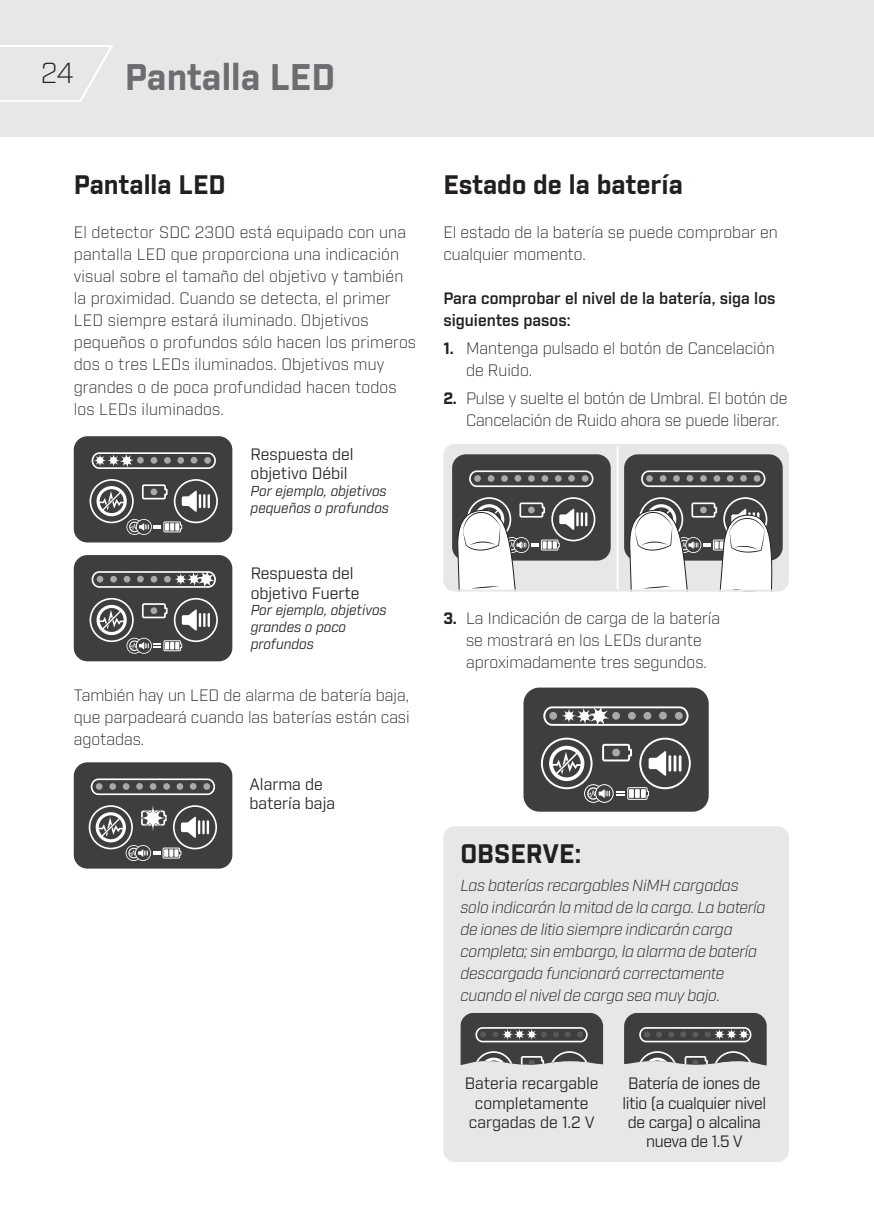
<style>
.page{position:relative;width:874px;height:1225px;background:#fff}
.page>*{position:absolute;margin:0;border:0;box-sizing:border-box;transform-origin:0 0}
.t1{font:700 36px "Industry";color:#6c6d70}
.t2{font:300 28px "Industry";color:#231f20}
.t3{font:700 26px "Industry";color:#231f20}
.t4{font:300 16px/22px "Industry";color:#231f20}
.t5{font:italic 300 16px/22px "Industry";letter-spacing:-.01em;color:#231f20}
.t6{font:16px/19.2px "Industry";color:#231f20}
.t7{font:16px/19.2px "Industry";letter-spacing:-.025em;color:#231f20;text-align:center}
.t8{font:600 16px/22px "Industry";color:#231f20}
.t9{font:italic 14px/16.8px "Industry";color:#231f20}
.s1{font-weight:700}
</style>
<div class="page">
<div style="left:0;top:0;width:873px;height:136px;background:#e6e7e9"></div>
<svg style="left:0;top:45px;width:113px;height:57px"></svg>
<div style="left:74px;top:555px;width:158px;height:106px;background:#3e3e3f;border-radius:14px"></div>
<svg style="left:89px;top:598px;width:129px;height:56px"></svg>
<div style="left:150px;top:607px;width:7px;height:7px;background:#a8a9ad;border-radius:50%"></div>
<svg style="left:92px;top:570px;width:124px;height:18px"></svg>
<div style="left:74px;top:436px;width:158px;height:106px;background:#3e3e3f;border-radius:14px"></div>
<svg style="left:89px;top:479px;width:129px;height:56px"></svg>
<div style="left:150px;top:488px;width:7px;height:7px;background:#a8a9ad;border-radius:50%"></div>
<svg style="left:92px;top:452px;width:124px;height:17px"></svg>
<div style="left:74px;top:762px;width:158px;height:106px;background:#3e3e3f;border-radius:14px"></div>
<svg style="left:91px;top:778px;width:124px;height:17px"></svg>
<div style="left:203px;top:783px;width:7px;height:7px;background:#a8a9ad;border-radius:50%"></div>
<svg style="left:89px;top:805px;width:128px;height:56px"></svg>
<div style="left:444px;top:445px;width:343px;height:145px;background:#e6e7e9;border-radius:10px"></div>
<div style="left:452px;top:454px;width:158px;height:106px;background:#3e3e3f;border-radius:14px"></div>
<svg style="left:469px;top:470px;width:124px;height:17px"></svg>
<div style="left:474px;top:475px;width:6px;height:7px;background:#a8a9ad;border-radius:50%"></div>
<div style="left:487px;top:475px;width:7px;height:7px;background:#a8a9ad;border-radius:50%"></div>
<div style="left:501px;top:475px;width:6px;height:7px;background:#a8a9ad;border-radius:50%"></div>
<div style="left:514px;top:475px;width:7px;height:7px;background:#a8a9ad;border-radius:50%"></div>
<div style="left:528px;top:475px;width:6px;height:7px;background:#a8a9ad;border-radius:50%"></div>
<div style="left:541px;top:475px;width:7px;height:7px;background:#a8a9ad;border-radius:50%"></div>
<div style="left:554px;top:475px;width:7px;height:7px;background:#a8a9ad;border-radius:50%"></div>
<div style="left:568px;top:475px;width:6px;height:7px;background:#a8a9ad;border-radius:50%"></div>
<div style="left:581px;top:475px;width:7px;height:7px;background:#a8a9ad;border-radius:50%"></div>
<svg style="left:452px;top:497px;width:143px;height:91px"></svg>
<div style="left:623px;top:454px;width:159px;height:106px;background:#3e3e3f;border-radius:14px"></div>
<svg style="left:641px;top:470px;width:124px;height:17px"></svg>
<div style="left:646px;top:475px;width:6px;height:7px;background:#a8a9ad;border-radius:50%"></div>
<div style="left:659px;top:475px;width:7px;height:7px;background:#a8a9ad;border-radius:50%"></div>
<svg style="left:672px;top:475px;width:7px;height:7px"></svg>
<div style="left:686px;top:475px;width:7px;height:7px;background:#a8a9ad;border-radius:50%"></div>
<svg style="left:699px;top:475px;width:7px;height:7px"></svg>
<div style="left:713px;top:475px;width:7px;height:7px;background:#a8a9ad;border-radius:50%"></div>
<div style="left:726px;top:475px;width:7px;height:7px;background:#a8a9ad;border-radius:50%"></div>
<svg style="left:739px;top:475px;width:7px;height:7px"></svg>
<div style="left:753px;top:475px;width:7px;height:7px;background:#a8a9ad;border-radius:50%"></div>
<svg style="left:623px;top:497px;width:153px;height:91px"></svg>
<hr style="left:616px;top:444px;width:2px;height:147px;background:#fff">
<div style="left:443px;top:444px;width:345px;height:147px;border:2px solid #e6e7e9;border-radius:10px"></div>
<div style="left:523px;top:687px;width:185px;height:124px;background:#3e3e3f;border-radius:16px"></div>
<svg style="left:540px;top:737px;width:150px;height:66px"></svg>
<div style="left:612px;top:748px;width:7px;height:8px;background:#a8a9ad;border-radius:50%"></div>
<svg style="left:543px;top:706px;width:145px;height:20px"></svg>
<div style="left:443px;top:826px;width:345px;height:336px;background:#e6e7e9;border-radius:11px"></div>
<svg style="left:460px;top:1013px;width:142px;height:52px;background:#5b5b5c"></svg>
<svg style="left:624px;top:1013px;width:142px;height:53px;background:#5d5d5e"></svg>
<h2 class="t2" style="left:41px;top:56px;width:34px">24</h2>
<h1 class="t1" style="left:125px;top:55px;width:212px">Pantalla LED</h1>
<h3 class="t3" style="left:74px;top:169px;width:153px">Pantalla LED</h3>
<p class="t4" style="left:74px;top:222px;width:344px">El detector SDC 2300 está equipado con una pantalla LED que proporciona una indicación visual sobre el tamaño del objetivo y también la proximidad. Cuando se detecta, el primer LED siempre estará iluminado. Objetivos pequeños o profundos sólo hacen los primeros dos o tres LEDs iluminados. Objetivos muy grandes o de poca profundidad hacen todos los LEDs iluminados.</p>
<p class="t6" style="left:250px;top:445px;width:104px">Respuesta del objetivo Débil</p>
<p class="t9" style="left:250px;top:483px;width:140px">Por ejemplo, objetivos pequeños o profundos</p>
<p class="t6" style="left:250px;top:564px;width:110px">Respuesta del objetivo Fuerte</p>
<p class="t9" style="left:250px;top:602px;width:137px">Por ejemplo, objetivos grandes o poco profundos</p>
<p class="t4" style="left:74px;top:684px;width:337px;text-align:justify">También hay un LED de alarma de batería baja, que parpadeará cuando las baterías están casi agotadas.</p>
<p class="t6" style="left:249px;top:775px;width:87px">Alarma de batería baja</p>
<h3 class="t3" style="left:443px;top:169px;width:241px">Estado de la batería</h3>
<p class="t4" style="left:443px;top:222px;width:336px">El estado de la batería se puede comprobar en cualquier momento.</p>
<p class="t8" style="left:443px;top:288px;width:333px">Para comprobar el nivel de la batería, siga los siguientes pasos:</p>
<p class="t4" style="left:466px;top:338px;width:310px;text-indent:-23px"><span class="s1">1.</span> Mantenga pulsado el botón de Cancelación de Ruido.</p>
<p class="t4" style="left:466px;top:387px;width:323px;text-indent:-23px"><span class="s1">2.</span> Pulse y suelte el botón de Umbral. El botón de<br>Cancelación de Ruido ahora se puede liberar.</p>
<p class="t4" style="left:443px;top:607px;width:278px;text-align:center"><span class="s1">3.</span> La Indicación de carga de la batería se mostrará en los LEDs durante aproximadamente tres segundos.</p>
<h3 class="t3" style="left:460px;top:838px;width:122px">OBSERVE:</h3>
<p class="t5" style="left:460px;top:874px;width:306px">Las baterías recargables NiMH cargadas solo indicarán la mitad de la carga. La batería de iones de litio siempre indicarán carga completa; sin embargo, la alarma de batería descargada funcionará correctamente cuando el nivel de carga sea muy bajo.</p>
<p class="t6" style="left:464px;top:1074px;width:135px;text-align:center">Bateria recargable completamente cargadas de 1.2 V</p>
<p class="t7" style="left:622px;top:1074px;width:145px">Batería de iones de litio (a cualquier nivel de carga) o alcalina nueva de 1.5 V</p>
</div>
